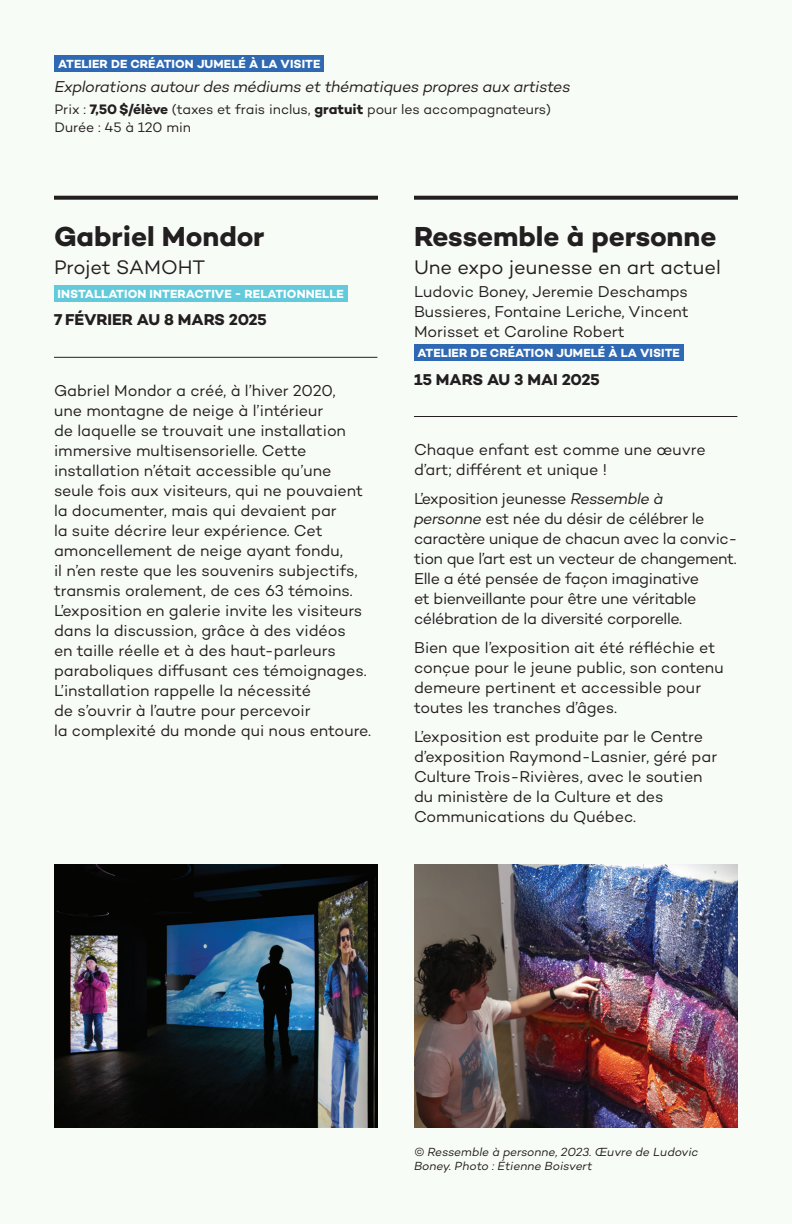
<style>
.page{position:relative;width:792px;height:1224px;background:#f8fcf7}
.page>*{position:absolute;margin:0;border:0;box-sizing:border-box;transform-origin:0 0}
.t1{font:700 28px "Campton";letter-spacing:-.005em;color:#231f20}
.t2{font:20px "Campton";color:#231f20}
.t3{font:16px/20px "Campton";letter-spacing:-.005em;color:#231f20}
.t4{font:16px/20px "Campton";letter-spacing:-.025em;color:#231f20}
.t5{font:italic 16px "Campton";letter-spacing:-.02em;color:#231f20}
.t6{font:700 16px "Campton";letter-spacing:-.015em;color:#231f20}
.t7{font:14px/18px "Campton";color:#231f20}
.t8{font:700 12px "Campton";letter-spacing:.01em;color:#fff}
.t9{font:italic 12px/14px "Campton";letter-spacing:-.005em;color:#231f20}
.s1{font-weight:700}
.s2{font-style:italic}
</style>
<div class="page">
<img style="left:54px;top:865px;width:324px;height:262px">
<div style="left:54px;top:285px;width:294px;height:17px;background:#62cada"></div>
<hr style="left:54px;top:357px;width:323px;height:1px;background:#231f20">
<div style="left:414px;top:345px;width:270px;height:16px;background:#2f69b3"></div>
<hr style="left:414px;top:416px;width:323px;height:1px;background:#231f20">
<img style="left:414px;top:865px;width:324px;height:262px">
<svg style="left:54px;top:196px;width:324px;height:4px"></svg>
<svg style="left:414px;top:196px;width:324px;height:4px"></svg>
<div style="left:55px;top:56px;width:269px;height:16px;background:#2f69b3"></div>
<p class="t8" style="left:58px;top:57px;width:264px">ATELIER DE CRÉATION JUMELÉ À LA VISITE</p>
<p class="t5" style="left:55px;top:77px;width:517px">Explorations autour des médiums et thématiques propres aux artistes</p>
<p class="t7" style="left:55px;top:100px;width:498px">Prix : <span class="s1">7,50$/élève</span> (taxes et frais inclus, <span class="s1">gratuit</span> pour les accompagnateurs)<br>Durée : 45 à 120 min</p>
<h1 class="t1" style="left:54px;top:219px;width:212px">Gabriel Mondor</h1>
<p class="t2" style="left:54px;top:255px;width:153px">Projet SAMOHT</p>
<p class="t8" style="left:58px;top:287px;width:288px">INSTALLATION INTERACTIVE - RELATIONNELLE</p>
<p class="t6" style="left:54px;top:310px;width:215px">7 FÉVRIER AU 8 MARS 2025</p>
<p class="t3" style="left:54px;top:380px;width:319px">Gabriel Mondor a créé, à l’hiver 2020,<br>une montagne de neige à l’intérieur<br>de laquelle se trouvait une installation immersive multisensorielle. Cette installation n’était accessible qu’une seule fois aux visiteurs, qui ne pouvaient la documenter, mais qui devaient par<br>la suite décrire leur expérience. Cet amoncellement de neige ayant fondu,<br>il n’en reste que les souvenirs subjectifs, transmis oralement, de ces 63 témoins.<br>L’exposition en galerie invite les visiteurs dans la discussion, grâce à des vidéos<br>en taille réelle et à des haut-parleurs paraboliques diffusant ces témoignages.<br>L’installation rappelle la nécessité<br>de s’ouvrir à l’autre pour percevoir<br>la complexité du monde qui nous entoure.</p>
<h1 class="t1" style="left:414px;top:219px;width:304px">Ressemble à personne</h1>
<p class="t2" style="left:414px;top:255px;width:308px">Une expo jeunesse en art actuel</p>
<p class="t3" style="left:414px;top:282px;width:276px;text-align:justify">Ludovic Boney, Jeremie Deschamps Bussieres, Fontaine Leriche, Vincent Morisset et Caroline Robert</p>
<p class="t8" style="left:418px;top:346px;width:264px">ATELIER DE CRÉATION JUMELÉ À LA VISITE</p>
<p class="t6" style="left:414px;top:369px;width:187px">15 MARS AU 3 MAI 2025</p>
<p class="t3" style="left:414px;top:440px;width:293px">Chaque enfant est comme une œuvre d’art; différent et unique !</p>
<p class="t4" style="left:414px;top:489px;width:325px">L’exposition jeunesse <span class="s2">Ressemble à<br>personne</span> est née du désir de célébrer le caractère unique de chacun avec la convic&shy;tion que l’art est un vecteur de changement.<br>Elle a été pensée de façon imaginative<br>et bienveillante pour être une véritable célébration de la diversité corporelle.</p>
<p class="t3" style="left:414px;top:638px;width:311px">Bien que l’exposition ait été réfléchie et conçue pour le jeune public, son contenu demeure pertinent et accessible pour toutes les tranches d’âges.</p>
<p class="t3" style="left:414px;top:727px;width:305px">L’exposition est produite par le Centre d’exposition Raymond-Lasnier, géré par Culture Trois-Rivières, avec le soutien du ministère de la Culture et des Communications du Québec.</p>
<p class="t9" style="left:414px;top:1145px;width:286px">© Ressemble à personne, 2023. Œuvre de Ludovic<br>Boney. Photo : Étienne Boisvert</p>
</div>
